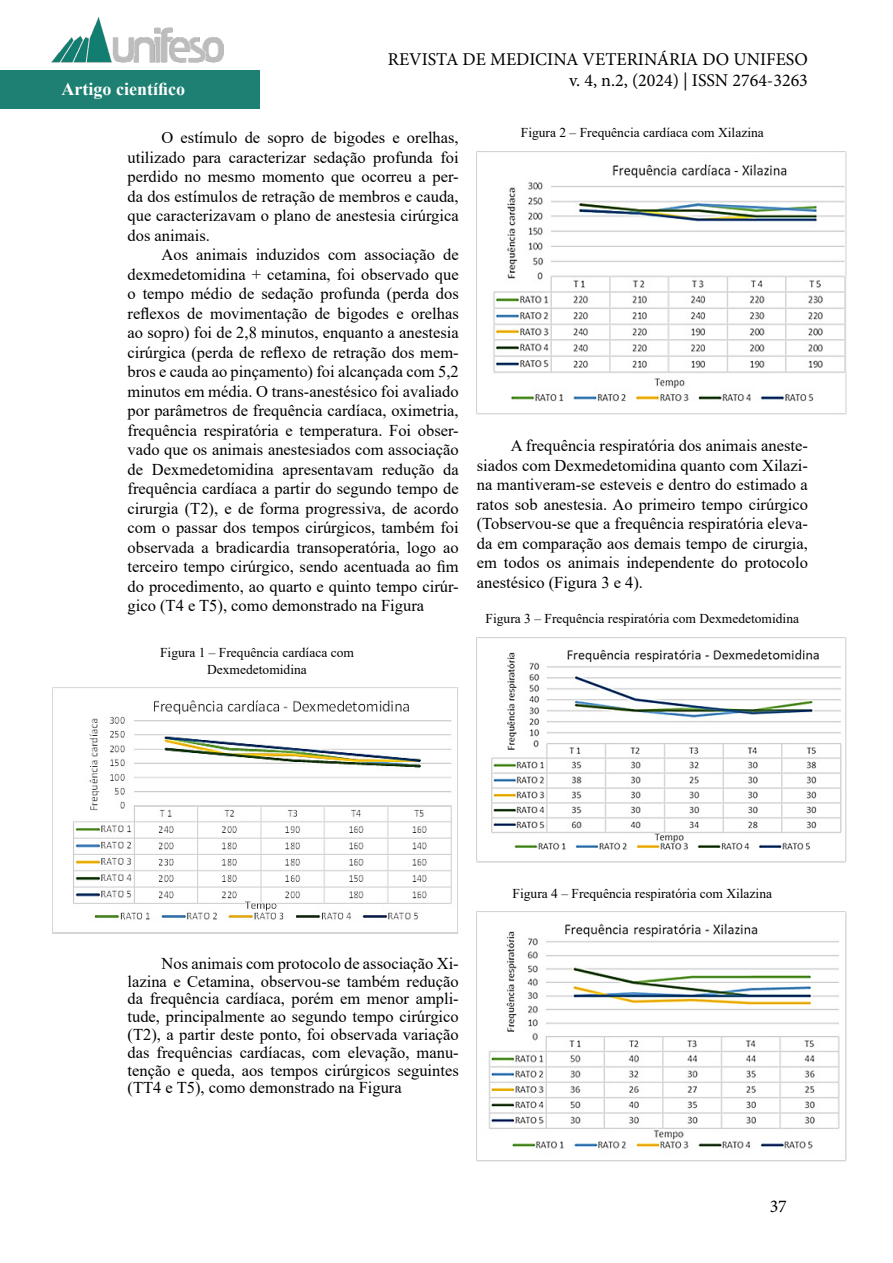
<style>
.page{position:relative;width:893px;height:1263px;background:#fff}
.page>*{position:absolute;margin:0;border:0;box-sizing:border-box;transform-origin:0 0}
.t1{font:18px/21.6px "Minion Pro";color:#000;text-align:right}
.t2{font:700 18px "Times New Roman";color:#fff}
.t3{font:16.5px/19.5px "Times New Roman";color:#000;text-align:justify}
.t4{font:13.5px/16.2px "Times New Roman";color:#000;text-align:center}
</style>
<div class="page">
<div style="left:0;top:71px;width:259px;height:38px;background:#1e8072"></div>
<img style="left:51px;top:17px;width:173px;height:54px">
<img style="left:52px;top:688px;width:407px;height:245px">
<img style="left:477px;top:151px;width:369px;height:263px">
<img style="left:477px;top:637px;width:370px;height:225px">
<img style="left:477px;top:912px;width:370px;height:250px">
<p class="t2" style="left:62px;top:76px;width:125px">Artigo científico</p>
<p class="t1" style="left:388px;top:48px;width:421px">REVISTA DE MEDICINA VETERINÁRIA DO UNIFESO v. 4, n.2, (2024) | ISSN 2764-3263</p>
<p class="t3" style="left:128px;top:127px;width:333px;text-indent:34px">O estímulo de sopro de bigodes e orelhas, utilizado para caracterizar sedação profunda foi perdido no mesmo momento que ocorreu a per&shy;da dos estímulos de retração de membros e cauda, que caracterizavam o plano de anestesia cirúrgica dos animais.</p>
<p class="t3" style="left:128px;top:244px;width:333px;text-indent:34px">Aos animais induzidos com associação de dexmedetomidina + cetamina, foi observado que o tempo médio de sedação profunda (perda dos reflexos de movimentação de bigodes e orelhas ao sopro) foi de 2,8 minutos, enquanto a anestesia cirúrgica (perda de reflexo de retração dos mem&shy;bros e cauda ao pinçamento) foi alcançada com 5,2 minutos em média. O trans-anestésico foi avaliado por parâmetros de frequência cardíaca, oximetria, frequência respiratória e temperatura. Foi obser&shy;vado que os animais anestesiados com associação de Dexmedetomidina apresentavam redução da frequência cardíaca a partir do segundo tempo de cirurgia (T2), e de forma progressiva, de acordo com o passar dos tempos cirúrgicos, também foi observada a bradicardia transoperatória, logo ao terceiro tempo cirúrgico, sendo acentuada ao fim do procedimento, ao quarto e quinto tempo cirúr&shy;gico (T4 e T5), como demonstrado na Figura</p>
<p class="t4" style="left:160px;top:644px;width:195px">Figura 1 – Frequência cardíaca com<br>Dexmedetomidina</p>
<p class="t4" style="left:521px;top:124px;width:244px">Figura 2 – Frequência cardíaca com Xilazina</p>
<p class="t3" style="left:477px;top:436px;width:333px;text-indent:34px">A frequência respiratória dos animais aneste&shy;siados com Dexmedetomidina quanto com Xilazi&shy;na mantiveram-se esteveis e dentro do estimado a ratos sob anestesia. Ao primeiro tempo cirúrgico (Tobservou-se que a frequência respiratória eleva&shy;da em comparação aos demais tempo de cirurgia, em todos os animais independente do protocolo anestésico (Figura 3 e 4).</p>
<p class="t4" style="left:486px;top:610px;width:315px">Figura 3 – Frequência respiratória com Dexmedetomidina</p>
<p class="t3" style="left:128px;top:954px;width:333px;line-height:17.9px;text-indent:34px">Nos animais com protocolo de associação Xi&shy;lazina e Cetamina, observou-se também redução da frequência cardíaca, porém em menor ampli&shy;tude, principalmente ao segundo tempo cirúrgico (T2), a partir deste ponto, foi observada variação das frequências cardíacas, com elevação, manu&shy;tenção e queda, aos tempos cirúrgicos seguintes (TT4 e T5), como demonstrado na Figura</p>
<p class="t4" style="left:513px;top:885px;width:261px">Figura 4 – Frequência respiratória com Xilazina</p>
<p class="t1" style="left:770px;top:1196px;width:19px">37</p>
</div>
